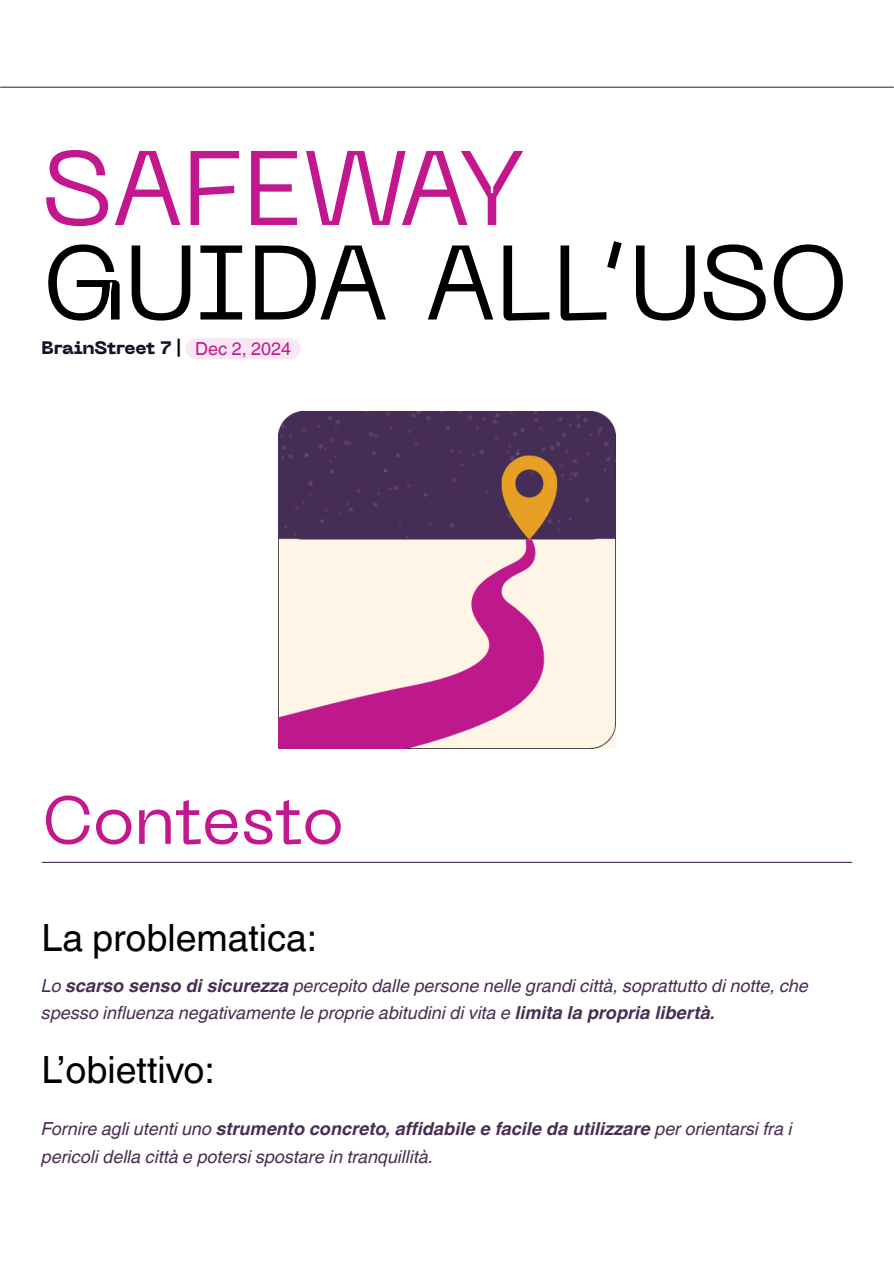
<style>
.page{position:relative;width:894px;height:1263px;background:#fff}
.page>*{position:absolute;margin:0;border:0;box-sizing:border-box;transform-origin:0 0}
.t1{font:105px/94.5px "PP Neue Machina";letter-spacing:-.01em;color:#000}
.t2{font:67.5px "PP Neue Machina";letter-spacing:-.015em;color:#c3188d}
.t3{font:37.5px "Helvetica World";color:#000}
.t4{font:italic 18px/27px "Helvetica World";color:#482f51}
.t5{font:800 18px "PP Neue Machina";letter-spacing:-.02em;color:#131527}
.t6{font:18px "Helvetica World";color:#c3188d}
.s1{color:#c3188d}
.s2{color:#000}
.s3{font-weight:700}
</style>
<div class="page">
<hr style="left:1px;top:87px;width:892px;height:1px;background:#482f51">
<div style="left:186px;top:338px;width:114px;height:21px;background:#f9e8f3"></div>
<img style="left:278px;top:412px;width:337px;height:336px">
<hr style="left:42px;top:862px;width:809px;height:1px;background:#482f51">
<h1 class="t1" style="left:42px;top:151px;width:809px"><span class="s1">SAFEWAY<br></span>GUIDA ALL’USO</h1>
<h1 class="t5" style="left:42px;top:341px;width:141px">BrainStreet 7 <span class="s2">|</span></h1>
<p class="t6" style="left:195px;top:338px;width:97px">Dec 2, 2024</p>
<h2 class="t2" style="left:42px;top:794px;width:304px">Contesto</h2>
<h3 class="t3" style="left:42px;top:915px;width:277px">La problematica:</h3>
<p class="t4" style="left:42px;top:971px;width:768px">Lo <span class="s3">scarso senso di sicurezza</span> percepito dalle persone nelle grandi città, soprattutto di notte, che spesso influenza negativamente le proprie abitudini di vita e <span class="s3">limita la propria libertà.</span></p>
<h3 class="t3" style="left:42px;top:1048px;width:175px">L’obiettivo:</h3>
<p class="t4" style="left:42px;top:1113px;width:752px;line-height:28.2px">Fornire agli utenti uno <span class="s3">strumento concreto, affidabile e facile da utilizzare</span> per orientarsi fra i pericoli della città e potersi spostare in tranquillità.</p>
</div>
